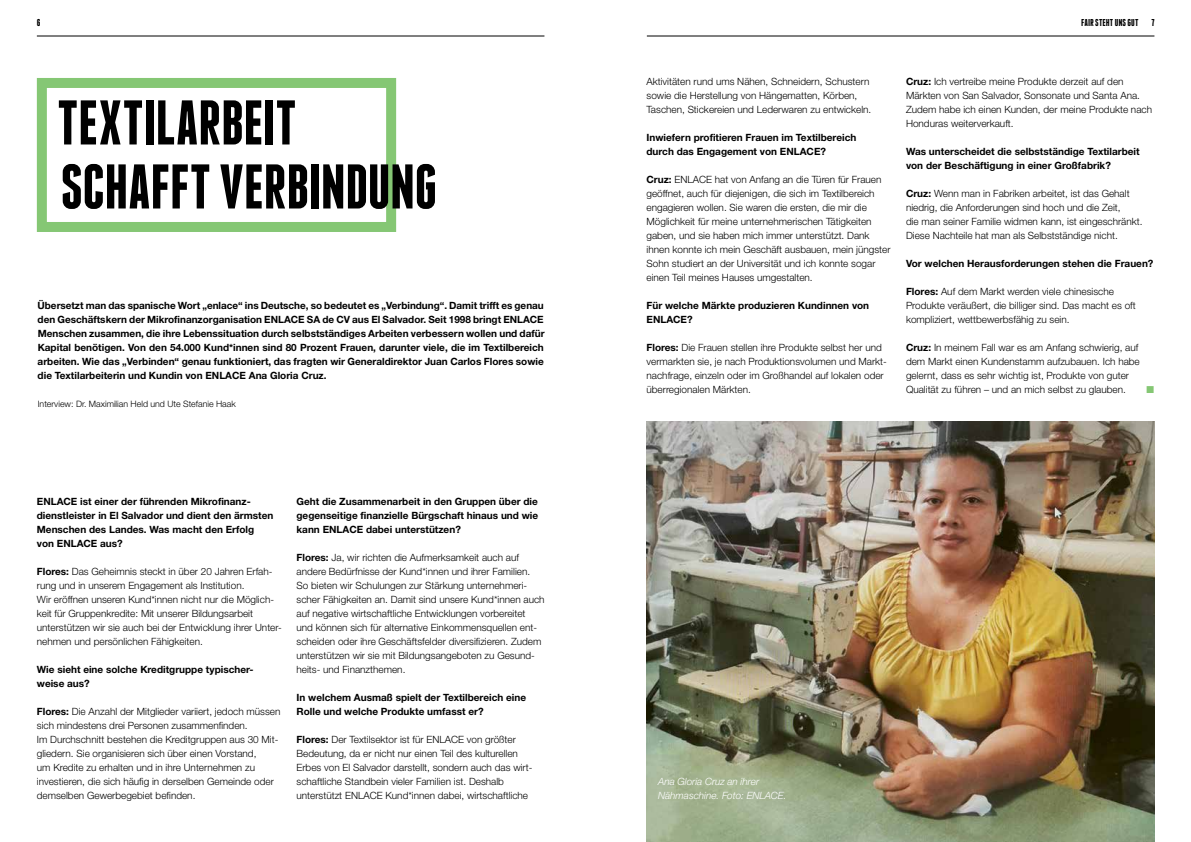
<style>
.page{position:relative;width:1191px;height:842px;background:#fff}
.page>*{position:absolute;margin:0;border:0;box-sizing:border-box;transform-origin:0 0}
.t1{font:700 63px/64px "Franchise";letter-spacing:-.015em;color:#000}
.t2{font:300 10px/14px "Helvetica Neue LT Pro";color:#000}
.t3{font:700 10px/14px "Helvetica Neue LT Pro";color:#000}
.t4{font:italic 300 10px/14px "Helvetica Neue LT Pro";letter-spacing:-.005em;color:#fff}
.t5{font:700 10px "Franchise";letter-spacing:.01em;color:#000}
.t6{font:10px "Zapf Dingbats ITC";color:#85c774}
.t7{font:300 8.8px "Helvetica Neue LT Pro";color:#000}
.s1{font-weight:700}
</style>
<div class="page">
<hr style="left:647px;top:36px;width:507px;height:1px;background:#000">
<hr style="left:37px;top:36px;width:507px;height:1px;background:#000">
<svg style="left:36px;top:78px;width:361px;height:154px"></svg>
<img style="left:646px;top:421px;width:508px;height:421px">
<p class="t5" style="left:37px;top:17px;width:5px">6</p>
<p class="t5" style="left:1151px;top:17px;width:5px">7</p>
<p class="t5" style="left:1081px;top:17px;width:59px">FAIR STEHT UNS GUT</p>
<h1 class="t1" style="left:57px;top:93px;width:382px">TEXTILARBEIT<br>SCHAFFT VERBINDUNG</h1>
<p class="t3" style="left:38px;top:298px;width:508px;text-align:justify">Übersetzt man das spanische Wort „enlace“ ins Deutsche, so bedeutet es „Verbindung“. Damit trifft es genau den Geschäftskern der Mikrofinanzorganisation ENLACE SA de CV aus El Salvador. Seit 1998 bringt ENLACE Menschen zusammen, die ihre Lebenssituation durch selbstständiges Arbeiten verbessern wollen und dafür Kapital benötigen. Von den 54.000 Kund*innen sind 80 Prozent Frauen, darunter viele, die im Textilbereich arbeiten. Wie das „Verbinden“ genau funktioniert, das fragten wir Generaldirektor Juan Carlos Flores sowie die Textilarbeiterin und Kundin von ENLACE Ana Gloria Cruz.</p>
<p class="t7" style="left:38px;top:398px;width:200px">Interview: Dr. Maximilian Held und Ute Stefanie Haak</p>
<p class="t3" style="left:37px;top:494px;width:238px">ENLACE ist einer der führenden Mikrofinanz&shy;dienstleister in El Salvador und dient den ärmsten Menschen des Landes. Was macht den Erfolg von ENLACE aus?</p>
<p class="t2" style="left:37px;top:564px;width:246px"><span class="s1">Flores:</span> Das Geheimnis steckt in über 20 Jahren Erfah&shy;rung und in unserem Engagement als Institution.<br>Wir eröffnen unseren Kund*innen nicht nur die Möglich&shy;keit für Gruppenkredite: Mit unserer Bildungsarbeit unterstützen wir sie auch bei der Entwicklung ihrer Unter&shy;nehmen und persönlichen Fähigkeiten.</p>
<p class="t3" style="left:37px;top:662px;width:218px">Wie sieht eine solche Kreditgruppe typischer&shy;weise aus?</p>
<p class="t2" style="left:37px;top:704px;width:245px"><span class="s1">Flores:</span> Die Anzahl der Mitglieder variiert, jedoch müssen sich mindestens drei Personen zusammenfinden.<br>Im Durchschnitt bestehen die Kreditgruppen aus 30 Mit&shy;gliedern. Sie organisieren sich über einen Vorstand,<br>um Kredite zu erhalten und in ihre Unternehmen zu investieren, die sich häufig in derselben Gemeinde oder demselben Gewerbegebiet befinden.</p>
<p class="t3" style="left:296px;top:494px;width:243px;text-align:justify">Geht die Zusammenarbeit in den Gruppen über die gegenseitige finanzielle Bürgschaft hinaus und wie kann ENLACE dabei unterstützen?</p>
<p class="t2" style="left:296px;top:550px;width:250px"><span class="s1">Flores:</span> Ja, wir richten die Aufmerksamkeit auch auf andere Bedürfnisse der Kund*innen und ihrer Familien.<br>So bieten wir Schulungen zur Stärkung unternehmeri&shy;scher Fähigkeiten an. Damit sind unsere Kund*innen auch auf negative wirtschaftliche Entwicklungen vorbereitet<br>und können sich für alternative Einkommensquellen ent&shy;scheiden oder ihre Geschäftsfelder diversifizieren. Zudem unterstützen wir sie mit Bildungsangeboten zu Gesund&shy;heits- und Finanzthemen.</p>
<p class="t3" style="left:296px;top:690px;width:231px">In welchem Ausmaß spielt der Textilbereich eine<br>Rolle und welche Produkte umfasst er?</p>
<p class="t2" style="left:296px;top:732px;width:237px"><span class="s1">Flores:</span> Der Textilsektor ist für ENLACE von größter Bedeutung, da er nicht nur einen Teil des kulturellen Erbes von El Salvador darstellt, sondern auch das wirt&shy;schaftliche Standbein vieler Familien ist. Deshalb unterstützt ENLACE Kund*innen dabei, wirtschaftliche</p>
<p class="t2" style="left:646px;top:74px;width:226px">Aktivitäten rund ums Nähen, Schneidern, Schustern sowie die Herstellung von Hängematten, Körben,<br>Taschen, Stickereien und Lederwaren zu entwickeln.</p>
<p class="t3" style="left:646px;top:130px;width:211px">Inwiefern profitieren Frauen im Textilbereich durch das Engagement von ENLACE?</p>
<p class="t2" style="left:646px;top:172px;width:245px"><span class="s1">Cruz:</span> ENLACE hat von Anfang an die Türen für Frauen geöffnet, auch für diejenigen, die sich im Textilbereich engagieren wollen. Sie waren die ersten, die mir die Möglichkeit für meine unternehmerischen Tätigkeiten gaben, und sie haben mich immer unterstützt. Dank ihnen konnte ich mein Geschäft ausbauen, mein jüngster Sohn studiert an der Universität und ich konnte sogar einen Teil meines Hauses umgestalten.</p>
<p class="t3" style="left:646px;top:298px;width:224px">Für welche Märkte produzieren Kundinnen von<br>ENLACE?</p>
<p class="t2" style="left:646px;top:340px;width:242px"><span class="s1">Flores:</span> Die Frauen stellen ihre Produkte selbst her und vermarkten sie, je nach Produktionsvolumen und Markt&shy;nachfrage, einzeln oder im Großhandel auf lokalen oder überregionalen Märkten.</p>
<p class="t2" style="left:906px;top:74px;width:247px"><span class="s1">Cruz:</span> Ich vertreibe meine Produkte derzeit auf den Märkten von San Salvador, Sonsonate und Santa Ana.<br>Zudem habe ich einen Kunden, der meine Produkte nach Honduras weiterverkauft.</p>
<p class="t3" style="left:906px;top:144px;width:235px">Was unterscheidet die selbstständige Textilarbeit von der Beschäftigung in einer Großfabrik?</p>
<p class="t2" style="left:906px;top:186px;width:238px"><span class="s1">Cruz:</span> Wenn man in Fabriken arbeitet, ist das Gehalt niedrig, die Anforderungen sind hoch und die Zeit,<br>die man seiner Familie widmen kann, ist eingeschränkt.<br>Diese Nachteile hat man als Selbstständige nicht.</p>
<p class="t3" style="left:906px;top:256px;width:249px">Vor welchen Herausforderungen stehen die Frauen?</p>
<p class="t2" style="left:906px;top:284px;width:231px"><span class="s1">Flores:</span> Auf dem Markt werden viele chinesische<br>Produkte veräußert, die billiger sind. Das macht es oft kompliziert, wettbewerbsfähig zu sein.</p>
<p class="t2" style="left:906px;top:340px;width:235px"><span class="s1">Cruz:</span> In meinem Fall war es am Anfang schwierig, auf dem Markt einen Kundenstamm aufzubauen. Ich habe gelernt, dass es sehr wichtig ist, Produkte von guter Qualität zu führen – und an mich selbst zu glauben.</p>
<p class="t6" style="left:1146px;top:385px;width:9px">■</p>
<p class="t4" style="left:658px;top:774px;width:130px">Ana Gloria Cruz an ihrer<br>Nähmaschine. Foto: ENLACE.</p>
</div>
